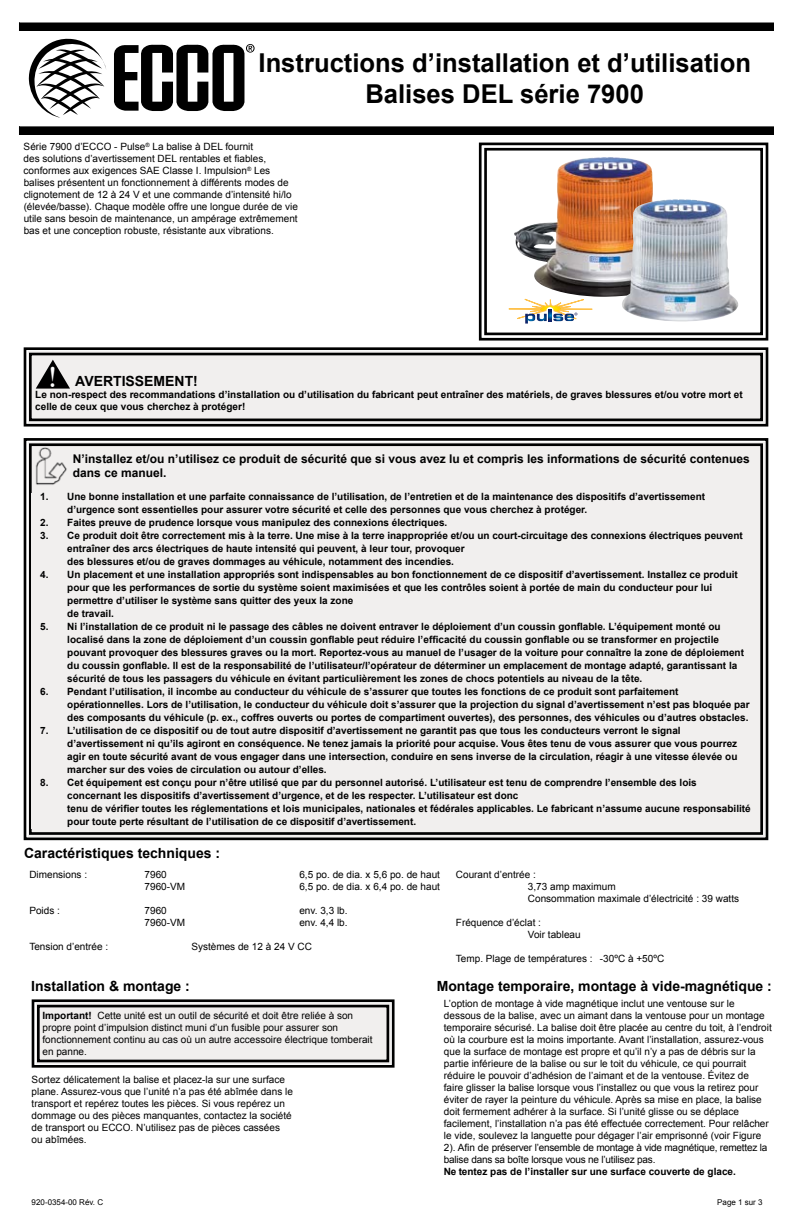
<style>
.page{position:relative;width:792px;height:1224px;background:#fff}
.page>*{position:absolute;margin:0;border:0;box-sizing:border-box;transform-origin:0 0}
.t1{font:700 26px/31.2px "Arial";color:#000;text-align:center}
.t2{font:700 14px "Arial";color:#000}
.t3{font:700 12px/14.4px "Arial";color:#000}
.t4{font:700 10px/13px "Arial";color:#000}
.t5{font:10px/12px "Arial";color:#000}
.t6{font:8px "Arial";color:#000}
.s1{font-family:"Bask Old Face";font-weight:400;font-size:30.2px;color:#fff}
.s2{font-weight:700}
</style>
<div class="page">
<div style="left:19px;top:127px;width:755px;height:7px;background:#000"></div>
<svg style="left:19px;top:23px;width:755px;height:95px"></svg>
<img style="left:478px;top:142px;width:291px;height:199px">
<div style="left:484px;top:148px;width:279px;height:187px;border:3px solid #000"></div>
<svg style="left:23px;top:438px;width:746px;height:403px"></svg>
<div style="left:29px;top:443px;width:734px;height:392px;border:3px solid #000"></div>
<div style="left:31px;top:493px;width:720px;height:336px;background:#f1efee"></div>
<img style="left:32px;top:446px;width:36px;height:42px">
<div style="left:73px;top:454px;width:678px;height:29px;background:#f1efee"></div>
<svg style="left:23px;top:347px;width:746px;height:80px"></svg>
<div style="left:29px;top:353px;width:734px;height:68px;border:3px solid #000"></div>
<svg style="left:36px;top:360px;width:34px;height:29px"></svg>
<svg style="left:31px;top:999px;width:364px;height:69px"></svg>
<div style="left:37px;top:1005px;width:352px;height:57px;border:3px solid #000"></div>
<h1 class="t1" style="left:259px;top:48px;width:494px">Instructions d’installation et d’utilisation<br>Balises DEL série 7900</h1>
<p class="t5" style="left:24px;top:140px;width:276px">Série 7900 d’ECCO - Pulse<sup>®</sup> La balise à DEL fournit<br>des solutions d’avertissement DEL rentables et fiables, conformes aux exigences SAE Classe I. Impulsion<sup>®</sup> Les balises présentent un fonctionnement à différents modes de clignotement de 12 à 24 V et une commande d’intensité hi/lo (élevée/basse). Chaque modèle offre une longue durée de vie utile sans besoin de maintenance, un ampérage extrêmement bas et une conception robuste, résistante aux vibrations.</p>
<h2 class="t2" style="left:49px;top:372px;width:151px"><span class="s1">!</span> AVERTISSEMENT!</h2>
<p class="t4" style="left:35px;top:389px;width:709px;line-height:12px">Le non-respect des recommandations d’installation ou d’utilisation du fabricant peut entraîner des matériels, de graves blessures et/ou votre mort et celle de ceux que vous cherchez à protéger!</p>
<p class="t3" style="left:73px;top:452px;width:678px">N’installez et/ou n’utilisez ce produit de sécurité que si vous avez lu et compris les informations de sécurité contenues dans ce manuel.</p>
<p class="t4" style="left:67px;top:490px;width:639px;text-indent:-27px">1. Une bonne installation et une parfaite connaissance de l’utilisation, de l’entretien et de la maintenance des dispositifs d’avertissement d’urgence sont essentielles pour assurer votre sécurité et celle des personnes que vous cherchez à protéger.</p>
<p class="t4" style="left:40px;top:516px;width:409px">2. Faites preuve de prudence lorsque vous manipulez des connexions électriques.</p>
<p class="t4" style="left:67px;top:529px;width:677px;text-indent:-27px">3. Ce produit doit être correctement mis à la terre. Une mise à la terre inappropriée et/ou un court-circuitage des connexions électriques peuvent entraîner des arcs électriques de haute intensité qui peuvent, à leur tour, provoquer<br>des blessures et/ou de graves dommages au véhicule, notamment des incendies.</p>
<p class="t4" style="left:67px;top:568px;width:672px;text-indent:-27px">4. Un placement et une installation appropriés sont indispensables au bon fonctionnement de ce dispositif d’avertissement. Installez ce produit pour que les performances de sortie du système soient maximisées et que les contrôles soient à portée de main du conducteur pour lui permettre d’utiliser le système sans quitter des yeux la zone<br>de travail.</p>
<p class="t4" style="left:67px;top:620px;width:678px;text-indent:-27px">5. Ni l’installation de ce produit ni le passage des câbles ne doivent entraver le déploiement d’un coussin gonflable. L’équipement monté ou localisé dans la zone de déploiement d’un coussin gonflable peut réduire l’efficacité du coussin gonflable ou se transformer en projectile pouvant provoquer des blessures graves ou la mort. Reportez-vous au manuel de l’usager de la voiture pour connaître la zone de déploiement du coussin gonflable. Il est de la responsabilité de l’utilisateur/l’opérateur de déterminer un emplacement de montage adapté, garantissant la sécurité de tous les passagers du véhicule en évitant particulièrement les zones de chocs potentiels au niveau de la tête.</p>
<p class="t4" style="left:67px;top:685px;width:684px;text-indent:-27px">6. Pendant l’utilisation, il incombe au conducteur du véhicule de s’assurer que toutes les fonctions de ce produit sont parfaitement opérationnelles. Lors de l’utilisation, le conducteur du véhicule doit s’assurer que la projection du signal d’avertissement n’est pas bloquée par des composants du véhicule (p. ex., coffres ouverts ou portes de compartiment ouvertes), des personnes, des véhicules ou d’autres obstacles.</p>
<p class="t4" style="left:67px;top:724px;width:672px;text-indent:-27px">7. L’utilisation de ce dispositif ou de tout autre dispositif d’avertissement ne garantit pas que tous les conducteurs verront le signal d’avertissement ni qu’ils agiront en conséquence. Ne tenez jamais la priorité pour acquise. Vous êtes tenu de vous assurer que vous pourrez agir en toute sécurité avant de vous engager dans une intersection, conduire en sens inverse de la circulation, réagir à une vitesse élevée ou marcher sur des voies de circulation ou autour d’elles.</p>
<p class="t4" style="left:67px;top:776px;width:685px;text-indent:-27px">8. Cet équipement est conçu pour n’être utilisé que par du personnel autorisé. L’utilisateur est tenu de comprendre l’ensemble des lois concernant les dispositifs d’avertissement d’urgence, et de les respecter. L’utilisateur est donc<br>tenu de vérifier toutes les réglementations et lois municipales, nationales et fédérales applicables. Le fabricant n’assume aucune responsabilité pour toute perte résultant de l’utilisation de ce dispositif d’avertissement.</p>
<h2 class="t2" style="left:24px;top:844px;width:198px">Caractéristiques techniques :</h2>
<p class="t5" style="left:29px;top:869px;width:59px">Dimensions :</p>
<p class="t5" style="left:145px;top:869px;width:24px">7960</p>
<p class="t5" style="left:299px;top:869px;width:142px">6,5 po. de dia. x 5,6 po. de haut</p>
<p class="t5" style="left:145px;top:881px;width:42px">7960-VM</p>
<p class="t5" style="left:299px;top:881px;width:142px">6,5 po. de dia. x 6,4 po. de haut</p>
<p class="t5" style="left:29px;top:905px;width:32px">Poids :</p>
<p class="t5" style="left:145px;top:905px;width:24px">7960</p>
<p class="t5" style="left:299px;top:905px;width:50px">env. 3,3 lb.</p>
<p class="t5" style="left:145px;top:917px;width:42px">7960-VM</p>
<p class="t5" style="left:299px;top:917px;width:50px">env. 4,4 lb.</p>
<p class="t5" style="left:29px;top:941px;width:80px">Tension d’entrée :</p>
<p class="t5" style="left:191px;top:941px;width:122px">Systèmes de 12 à 24 V CC</p>
<p class="t5" style="left:528px;top:869px;width:213px;text-indent:-72px">Courant d’entrée :<br>3,73 amp maximum<br>Consommation maximale d’électricité : 39 watts</p>
<p class="t5" style="left:528px;top:917px;width:54px;text-indent:-72px">Fréquence d’éclat :<br>Voir tableau</p>
<p class="t5" style="left:456px;top:953px;width:210px">Temp. Plage de températures : -30ºC à +50ºC</p>
<h2 class="t2" style="left:31px;top:977px;width:160px">Installation &amp; montage :</h2>
<p class="t5" style="left:42px;top:1010px;width:332px"><span class="s2">Important!</span> Cette unité est un outil de sécurité et doit être reliée à son propre point d’impulsion distinct muni d’un fusible pour assurer son fonctionnement continu au cas où un autre accessoire électrique tomberait en panne.</p>
<p class="t5" style="left:32px;top:1074px;width:263px">Sortez délicatement la balise et placez-la sur une surface plane. Assurez-vous que l’unité n’a pas été abîmée dans le transport et repérez toutes les pièces. Si vous repérez un dommage ou des pièces manquantes, contactez la société de transport ou ECCO. N’utilisez pas de pièces cassées ou abîmées.</p>
<h2 class="t2" style="left:437px;top:977px;width:337px">Montage temporaire, montage à vide-magnétique :</h2>
<p class="t5" style="left:444px;top:997px;width:329px">L’option de montage à vide magnétique inclut une ventouse sur le dessous de la balise, avec un aimant dans la ventouse pour un montage temporaire sécurisé. La balise doit être placée au centre du toit, à l’endroit où la courbure est la moins importante. Avant l’installation, assurez-vous que la surface de montage est propre et qu’il n’y a pas de débris sur la partie inférieure de la balise ou sur le toit du véhicule, ce qui pourrait réduire le pouvoir d’adhésion de l’aimant et de la ventouse. Évitez de<br>faire glisser la balise lorsque vous l’installez ou que vous la retirez pour éviter de rayer la peinture du véhicule. Après sa mise en place, la balise doit fermement adhérer à la surface. Si l’unité glisse ou se déplace facilement, l’installation n’a pas été effectuée correctement. Pour relâcher le vide, soulevez la languette pour dégager l’air emprisonné (voir Figure 2). Afin de préserver l’ensemble de montage à vide magnétique, remettez la balise dans sa boîte lorsque vous ne l’utilisez pas.</p>
<p class="t4" style="left:444px;top:1165px;width:294px">Ne tentez pas de l’installer sur une surface couverte de glace.</p>
<p class="t6" style="left:32px;top:1196px;width:73px">920-0354-00 Rév. C</p>
<p class="t6" style="left:717px;top:1196px;width:47px">Page 1 sur 3</p>
</div>
